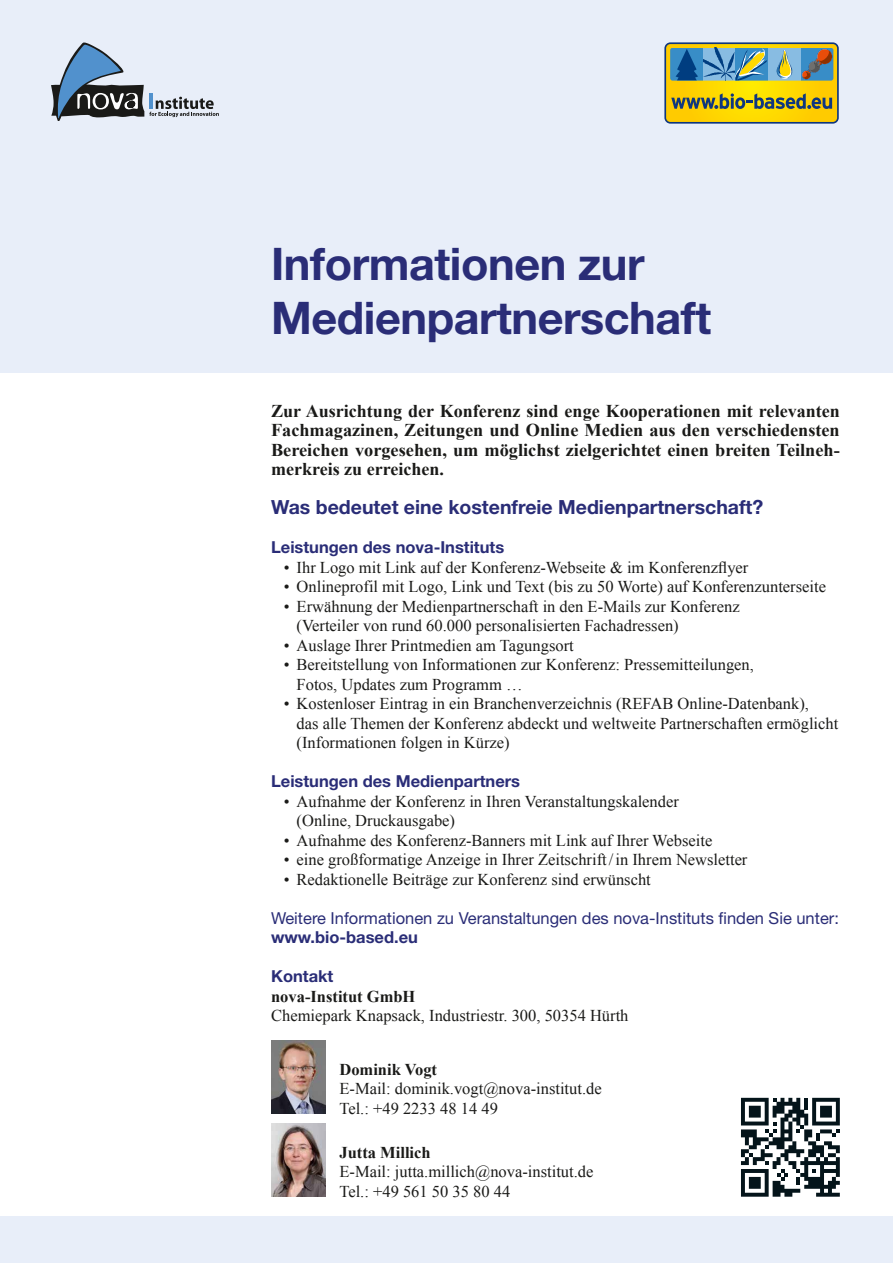
<style>
.page{position:relative;width:893px;height:1263px;background:#fff}
.page>*{position:absolute;margin:0;border:0;box-sizing:border-box;transform-origin:0 0}
.t1{font:700 45px/54px "Helvetica Neue";letter-spacing:-.01em;color:#2a2d77}
.t2{font:700 19.5px "Helvetica Neue";color:#2a2d77}
.t3{font:700 18px/19.5px "Times New Roman";color:#1a1a18;text-align:justify}
.t4{font:16.5px/19.5px "Times New Roman";color:#1a1a18}
.t5{font:700 16.5px "Helvetica Neue";color:#2a2d77}
.t6{font:16.5px "Helvetica Neue";color:#2a2d77}
.t7{font:700 16.5px "Times New Roman";color:#1a1a18}
</style>
<div class="page">
<div style="left:0;top:0;width:893px;height:373px;background:#e8eef9"></div>
<div style="left:0;top:1216px;width:893px;height:47px;background:#e8eef9"></div>
<svg style="left:51px;top:43px;width:168px;height:77px"></svg>
<svg style="left:664px;top:42px;width:175px;height:82px;background:#a4a855"></svg>
<svg style="left:741px;top:1098px;width:99px;height:99px"></svg>
<img style="left:271px;top:1041px;width:55px;height:72px">
<img style="left:271px;top:1124px;width:55px;height:73px">
<h1 class="t1" style="left:271px;top:236px;width:442px">Informationen zur<br>Medienpartnerschaft</h1>
<p class="t3" style="left:271px;top:400px;width:570px">Zur Ausrichtung der Konferenz sind enge Kooperationen mit relevanten Fachmagazinen, Zeitungen und Online Medien aus den verschiedensten Bereichen vorgesehen, um möglichst zielgerichtet einen breiten Teilneh&shy;merkreis zu erreichen.</p>
<p class="t2" style="left:271px;top:495px;width:494px">Was bedeutet eine kostenfreie Medienpartnerschaft?</p>
<p class="t5" style="left:271px;top:537px;width:235px">Leistungen des nova-Instituts</p>
<p class="t4" style="left:284px;top:557px;width:466px">• Ihr Logo mit Link auf der Konferenz-Webseite &amp; im Konferenzflyer</p>
<p class="t4" style="left:284px;top:577px;width:544px">• Onlineprofil mit Logo, Link und Text (bis zu 50 Worte) auf Konferenzunterseite</p>
<p class="t4" style="left:297px;top:596px;width:445px;text-indent:-13px">• Erwähnung der Medienpartnerschaft in den E-Mails zur Konferenz (Verteiler von rund 60.000 personalisierten Fachadressen)</p>
<p class="t4" style="left:284px;top:635px;width:291px">• Auslage Ihrer Printmedien am Tagungsort</p>
<p class="t4" style="left:297px;top:655px;width:459px;text-indent:-13px">• Bereitstellung von Informationen zur Konferenz: Pressemitteilungen,<br>Fotos, Updates zum Programm …</p>
<p class="t4" style="left:297px;top:694px;width:543px;text-indent:-13px">• Kostenloser Eintrag in ein Branchenverzeichnis (REFAB Online-Datenbank),<br>das alle Themen der Konferenz abdeckt und weltweite Partnerschaften ermöglicht (Informationen folgen in Kürze)</p>
<p class="t5" style="left:271px;top:771px;width:251px">Leistungen des Medienpartners</p>
<p class="t4" style="left:297px;top:791px;width:384px;text-indent:-13px">• Aufnahme der Konferenz in Ihren Veranstaltungskalender (Online, Druckausgabe)</p>
<p class="t4" style="left:284px;top:830px;width:430px">• Aufnahme des Konferenz-Banners mit Link auf Ihrer Webseite</p>
<p class="t4" style="left:284px;top:850px;width:465px">• eine großformatige Anzeige in Ihrer Zeitschrift/in Ihrem Newsletter</p>
<p class="t4" style="left:284px;top:869px;width:368px">• Redaktionelle Beiträge zur Konferenz sind erwünscht</p>
<p class="t6" style="left:271px;top:908px;width:569px">Weitere Informationen zu Veranstaltungen des nova-Instituts finden Sie unter:</p>
<p class="t5" style="left:271px;top:927px;width:148px">www.bio-based.eu</p>
<p class="t5" style="left:271px;top:966px;width:64px">Kontakt</p>
<p class="t7" style="left:271px;top:985px;width:146px">nova-Institut GmbH</p>
<p class="t4" style="left:271px;top:1006px;width:359px">Chemiepark Knapsack, Industriestr. 300, 50354 Hürth</p>
<p class="t7" style="left:339px;top:1058px;width:99px">Dominik Vogt</p>
<p class="t4" style="left:339px;top:1078px;width:264px">E-Mail: dominik.vogt@nova-institut.de<br>Tel.: +49 2233 48 14 49</p>
<p class="t7" style="left:339px;top:1141px;width:93px">Jutta Millich</p>
<p class="t4" style="left:339px;top:1162px;width:256px">E-Mail: jutta.millich@nova-institut.de<br>Tel.: +49 561 50 35 80 44</p>
</div>
